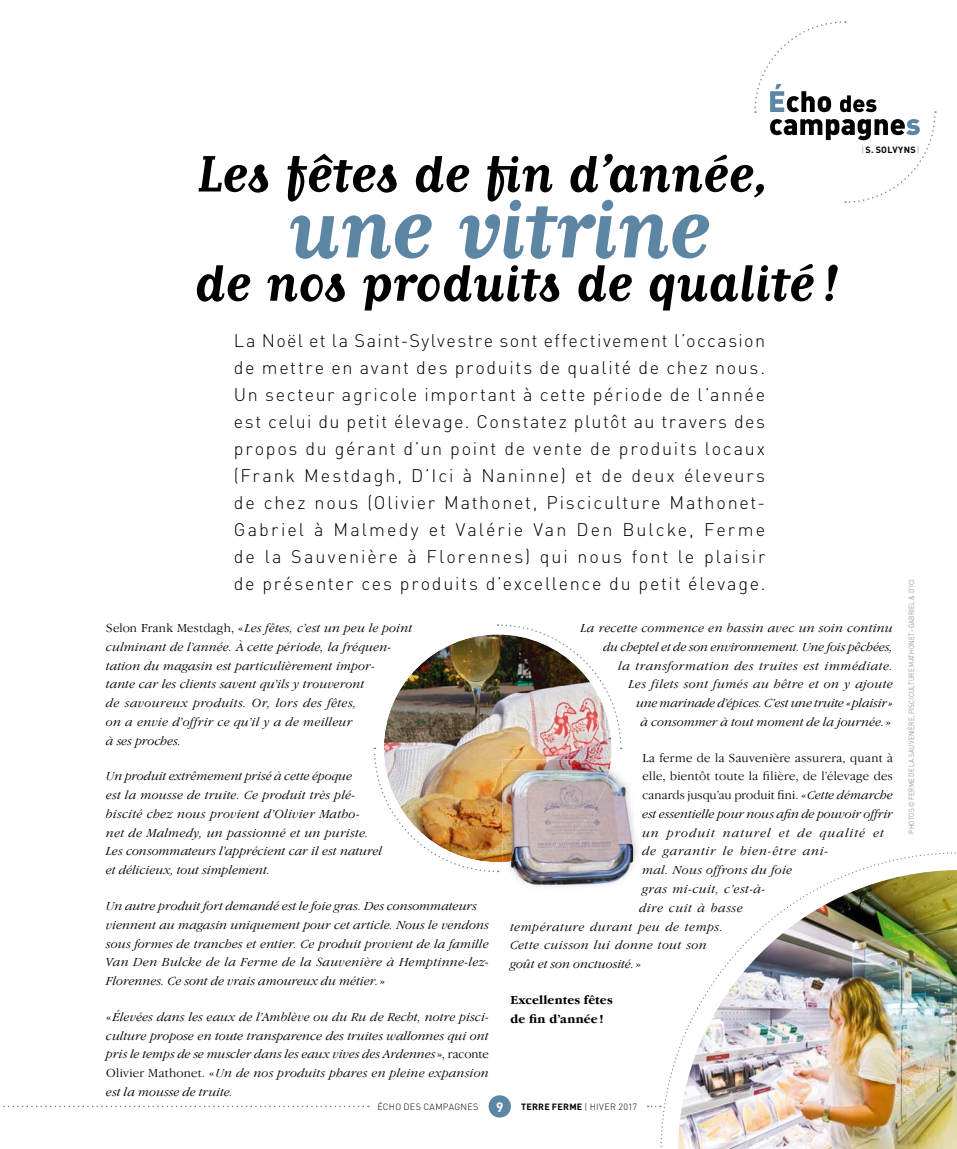
<style>
.page{position:relative;width:957px;height:1149px;background:#fff}
.page>*{position:absolute;margin:0;border:0;box-sizing:border-box;transform-origin:0 0}
.t1{font:700 97.5px "Matrix Script";letter-spacing:-.005em;color:#5d86a4}
.t2{font:700 60px "Matrix Script";color:#000}
.t3{font:300 18px/27px "DIN";letter-spacing:.09em;color:#000;text-align:justify}
.t4{font:700 13.5px "DIN";color:#fff}
.t5{font:italic 300 12.75px/18.8px "Garamond IT Cby BT";letter-spacing:.015em;color:#000}
.t6{font:300 12.75px "Garamond IT Cby BT";letter-spacing:.02em;color:#000}
.t7{font:italic 300 12.75px "Garamond IT Cby BT";letter-spacing:.04em;color:#000}
.t8{font:italic 300 12.75px "Garamond IT Cby BT";letter-spacing:.08em;color:#000}
.t9{font:700 12.75px/18.8px "Garamond IT Cby BT";color:#000}
.t10{font:italic 300 12.75px "Garamond IT Cby BT";letter-spacing:.035em;color:#000}
.t11{font:italic 300 12.75px "Garamond IT Cby BT";letter-spacing:.065em;color:#000}
.t12{font:700 9px "DIN";letter-spacing:.03em;color:#000}
.t13{font:300 9px "DIN";letter-spacing:.025em;color:#000}
.t14{font:7.5px "DIN";letter-spacing:.03em;color:#98989c;scale:.85 1}
.s1{font-weight:300;color:#5d86a4}
.s2{font-style:normal}
.s3{font-style:italic}
.s4{font-weight:300}
</style>
<div class="page">
<div style="left:488px;top:1094px;width:23px;height:23px;background:#5d86a4;border-radius:50%"></div>
<svg style="left:3px;top:1105px;width:366px;height:1px"></svg>
<img style="left:678px;top:869px;width:279px;height:279px">
<svg style="left:374px;top:624px;width:248px;height:248px"></svg>
<img style="left:384px;top:634px;width:227px;height:227px;border-radius:50%">
<img style="left:503px;top:759px;width:135px;height:128px">
<img style="left:503px;top:759px;width:108px;height:102px">
<img style="left:592px;top:770px;width:41px;height:114px">
<img style="left:552px;top:815px;width:40px;height:69px">
<img style="left:511px;top:861px;width:41px;height:23px">
<img style="left:511px;top:770px;width:98px;height:45px">
<img style="left:511px;top:815px;width:79px;height:46px">
<svg style="left:754px;top:21px;width:182px;height:182px"></svg>
<h2 class="t2" style="left:197px;top:155px;width:574px">Les fêtes de fin d’année,</h2>
<h1 class="t1" style="left:287px;top:198px;width:424px">une vitrine</h1>
<h2 class="t2" style="left:194px;top:264px;width:645px">de nos produits de qualité !</h2>
<p class="t12" style="left:861px;top:147px;width:60px"><span class="s1">|</span> S. SOLVYNS <span class="s1">|</span></p>
<p class="t3" style="left:234px;top:329px;width:533px">La Noël et la Saint-Sylvestre sont effectivement l’occasion de mettre en avant des produits de qualité de chez nous.<br>Un secteur agricole important à cette période de l’année est celui du petit élevage. Constatez plutôt au travers des propos du gérant d’un point de vente de produits locaux (Frank Mestdagh, D’Ici à Naninne) et de deux éleveurs de chez nous (Olivier Mathonet, Pisciculture Mathonet-Gabriel à Malmedy et Valérie Van Den Bulcke, Ferme de la Sauvenière à Florennes) qui nous font le plaisir de présenter ces produits d’excellence du petit élevage.</p>
<p class="t5" style="left:106px;top:619px;width:307px"><span class="s2">Selon Frank Mestdagh, «</span> Les fêtes, c’est un peu le point culminant de l’année. À cette période, la fréquen&shy;tation du magasin est particulièrement impor-<br>tante car les clients savent qu’ils y trouveront<br>de savoureux produits. Or, lors des fêtes,<br>on a envie d’offrir ce qu’il y a de meilleur<br>à ses proches.</p>
<p class="t5" style="left:106px;top:767px;width:277px">Un produit extrêmement prisé à cette époque<br>est la mousse de truite. Ce produit très plé&shy;biscité chez nous provient d’Olivier Matho-<br>net de Malmedy, un passionné et un puriste.<br>Les consommateurs l’apprécient car il est naturel et délicieux, tout simplement.</p>
<p class="t5" style="left:106px;top:897px;width:384px">Un autre produit fort demandé est le foie gras. Des consommateurs viennent au magasin uniquement pour cet article. Nous le vendons sous formes de tranches et entier. Ce produit provient de la famille Van Den Bulcke de la Ferme de la Sauvenière à Hemptinne-lez-Florennes. Ce sont de vrais amoureux du métier. <span class="s2">»</span></p>
<p class="t5" style="left:106px;top:1008px;width:384px;text-align:justify"><span class="s2">«</span> Élevées dans les eaux de l’Amblève ou du Ru de Recht, notre pisci&shy;culture propose en toute transparence des truites wallonnes qui ont pris le temps de se muscler dans les eaux vives des Ardennes <span class="s2">», raconte Olivier Mathonet. «</span> Un de nos produits phares en pleine expansion est la mousse de truite.</p>
<p class="t5" style="left:581px;top:619px;width:314px;text-align:right">La recette commence en bassin avec un soin continu du cheptel et de son environnement. Une fois pêchées,<br>la transformation des truites est immédiate.<br>Les filets sont fumés au hêtre et on y ajoute<br>une marinade d’épices. C’est une truite « plaisir »<br>à consommer à tout moment de la journée. <span class="s2">»</span></p>
<p class="t6" style="left:642px;top:752px;width:252px">La ferme de la Sauvenière assurera, quant à</p>
<p class="t6" style="left:642px;top:771px;width:252px">elle, bientôt toute la filière, de l’élevage des</p>
<p class="t6" style="left:642px;top:789px;width:252px">canards jusqu’au produit fini. « <span class="s3">Cette démarche</span></p>
<p class="t5" style="left:642px;top:805px;width:252px">est essentielle pour nous afin de pouvoir offrir</p>
<p class="t8" style="left:642px;top:827px;width:243px">un produit naturel et de qualité et</p>
<p class="t11" style="left:642px;top:845px;width:188px">de garantir le bien-être ani-</p>
<p class="t5" style="left:642px;top:861px;width:152px">mal. Nous offrons du foie</p>
<p class="t7" style="left:642px;top:883px;width:125px">gras mi-cuit, c’est-à-</p>
<p class="t7" style="left:639px;top:902px;width:105px">dire cuit à basse</p>
<p class="t7" style="left:510px;top:920px;width:214px">température durant peu de temps.</p>
<p class="t10" style="left:510px;top:939px;width:198px">Cette cuisson lui donne tout son</p>
<p class="t5" style="left:510px;top:955px;width:132px">goût et son onctuosité. <span class="s2">»</span></p>
<p class="t9" style="left:510px;top:991px;width:104px">Excellentes fêtes de fin d’année !</p>
<p class="t13" style="left:377px;top:1103px;width:103px">ÉCHO DES CAMPAGNES</p>
<p class="t4" style="left:496px;top:1102px;width:9px">9</p>
<p class="t12" style="left:521px;top:1103px;width:118px">TERRE FERME <span class="s4">| HIVER 2017</span></p>
<p class="t14" style="left:909px;top:833px;width:301px;rotate:-90deg">PHOTOS © FERME DE LA SAUVENIÈRE, PISCICULTURE MATHONET - GABRIEL &amp; D’ICI</p>
</div>
